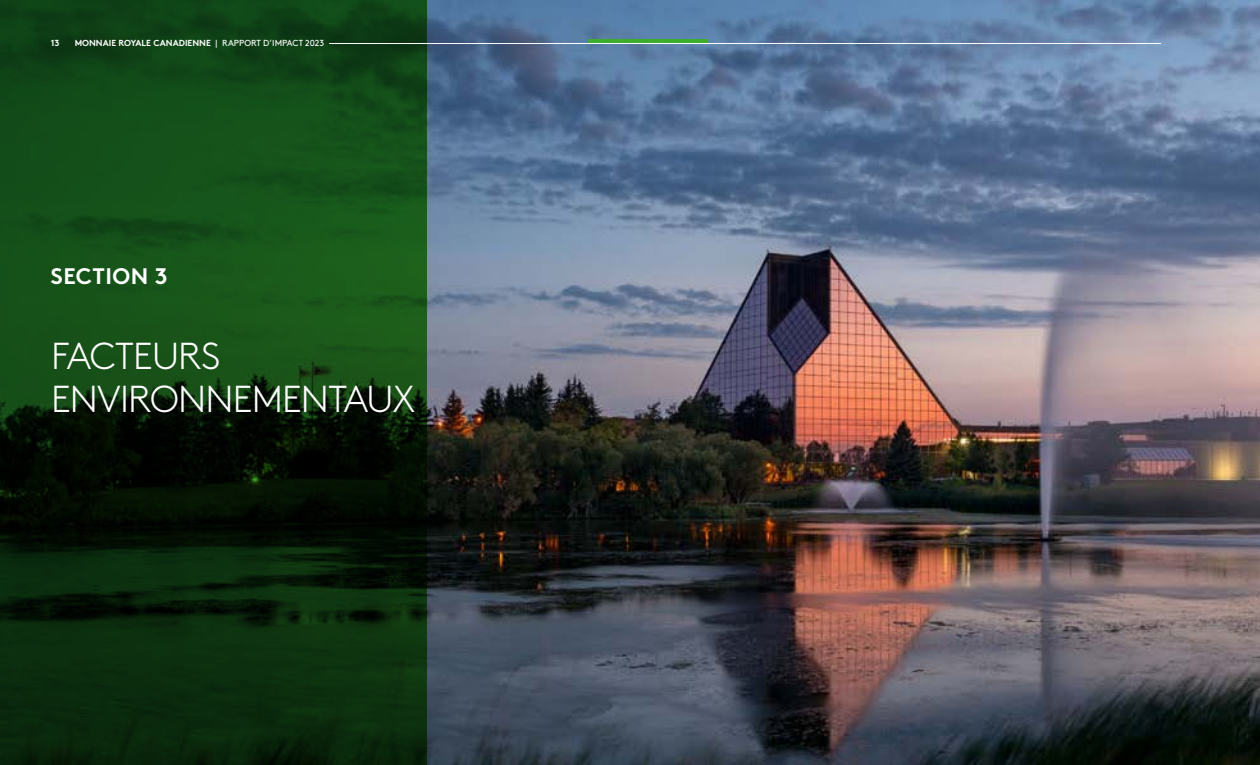
<style>
.page{position:relative;width:1260px;height:765px;background:#fff}
.page>*{position:absolute;margin:0;border:0;box-sizing:border-box;transform-origin:0 0}
.t1{font:300 37.5px/42.5px "Brown Pro";letter-spacing:-.02em;color:#fff}
.t2{font:700 22.5px "Brown Pro";letter-spacing:.02em;color:#fff}
.t3{font:700 8.75px "Brown Pro";color:#fff}
.s1{font-weight:400}
</style>
<div class="page">
<img style="left:427px;top:0;width:833px;height:765px">
<svg style="left:0;top:0;width:427px;height:765px;background:#0e3710"></svg>
<hr style="left:329px;top:43px;width:832px;height:1px;background:#fff">
<hr style="left:588px;top:39px;width:119px;height:4px;background:#3dae2b">
<p class="t3" style="left:51px;top:36px;width:10px">13</p>
<p class="t3" style="left:75px;top:36px;width:251px">MONNAIE ROYALE CANADIENNE <span class="s1">| RAPPORT D’IMPACT 2023</span></p>
<h2 class="t2" style="left:51px;top:258px;width:118px">SECTION 3</h2>
<h1 class="t1" style="left:51px;top:332px;width:366px">FACTEURS<br>ENVIRONNEMENTAUX</h1>
</div>
